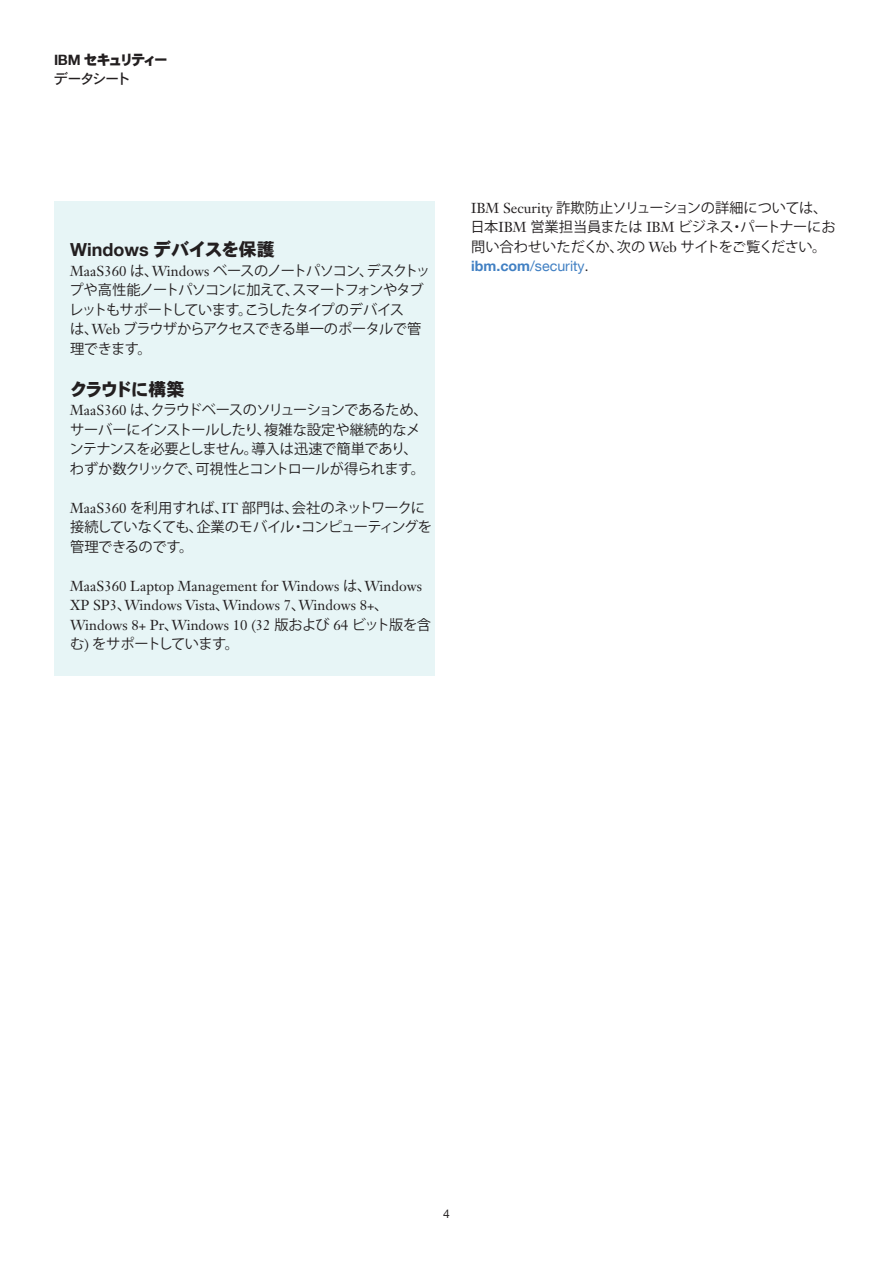
<style>
.page{position:relative;width:893px;height:1263px;background:#fff}
.page>*{position:absolute;margin:0;border:0;box-sizing:border-box;transform-origin:0 0}
._2A_head__color{font:700 18px "Helvetica Neue LT Com";color:#231f20}
._2A_head__color-2{font:18px "Heisei Kaku Go Std W9";letter-spacing:-.125em;color:#231f20}
._2C_body{font:14.25px/19.5px "Koz Go Pr 6 N";letter-spacing:-.04em;color:#231f20}
._2C_body-2{font:14.25px/19.5px "Janson Text LT Std";color:#231f20}
._2C_body-3{font:14.25px/19.5px "Koz Go Pr 6 N";letter-spacing:-.06em;color:#231f20}
._0A_business_unit{font:14.25px "Heisei Kaku Go Std W9";letter-spacing:-.18em;color:#231f20}
._0A_collateral_type{font:14.25px "Heisei Kaku Go Std W5";letter-spacing:-.09em;color:#231f20}
._0B_industry_area{font:12px "Helvetica Neue LT Com";color:#231f20}
.s1{font-family:"Helvetica Neue LT Com";font-weight:700}
.s2{font-family:"Heisei Kaku Go Std W9";font-weight:400}
.s3{font-family:"Janson Text LT Std"}
.s4{font-family:"Koz Go Pr 6 N"}
.s5{font-family:"Helvetica Neue LT Com";font-weight:700;color:#4180c3}
.s6{font-family:"Helvetica Neue LT Com";color:#4180c3}
</style>
<div class="page">
<div style="left:54px;top:201px;width:380px;height:474px;background:#e7f5f6"></div>
<p class="_0A_business_unit" style="left:54px;top:51px;width:116px"><span class="s1">IBM</span> セキュリティー</p>
<p class="_0A_collateral_type" style="left:54px;top:70px;width:78px">データシート</p>
<p class="_2A_head__color" style="left:70px;top:238px;width:206px">Windows <span class="s2">デバイスを保護</span></p>
<p class="_2C_body-3" style="left:69px;top:261px;width:363px"><span class="s3">MaaS360</span> は、<span class="s3">Windows</span> ベースのノートパソコン、デスクトップや高性能ノートパソコンに加えて、スマートフォンやタブレットもサポートしています。こうしたタイプのデバイス<br>は、<span class="s3">Web</span> ブラウザからアクセスできる単一のポータルで管理できます。</p>
<p class="_2A_head__color-2" style="left:70px;top:378px;width:116px">クラウドに構築</p>
<p class="_2C_body" style="left:69px;top:400px;width:360px"><span class="s3">MaaS360</span> は、クラウドベースのソリューションであるため、サーバーにインストールしたり、複雑な設定や継続的なメンテナンスを必要としません。導入は迅速で簡単であり、わずか数クリックで、可視性とコントロールが得られます。</p>
<p class="_2C_body" style="left:70px;top:498px;width:364px"><span class="s3">MaaS360</span> を利用すれば、<span class="s3">IT</span> 部門は、会社のネットワークに接続していなくても、企業のモバイル・コンピューティングを管理できるのです。</p>
<p class="_2C_body-2" style="left:70px;top:576px;width:363px">MaaS360 Laptop Management for Windows <span class="s4">は、</span>Windows XP SP3<span class="s4">、</span>Windows Vista<span class="s4">、</span>Windows 7<span class="s4">、</span>Windows 8+<span class="s4">、</span>Windows 8+ Pr<span class="s4">、</span>Windows 10 (32 <span class="s4">版および</span> 64 <span class="s4">ビット版を含む</span>) <span class="s4">をサポートしています。</span></p>
<p class="_2C_body" style="left:470px;top:198px;width:367px"><span class="s3">IBM Security</span> 詐欺防止ソリューションの詳細については、日本<span class="s3">IBM</span> 営業担当員または <span class="s3">IBM</span> ビジネス・パートナーにお問い合わせいただくか、次の <span class="s3">Web</span> サイトをご覧ください。<span class="s5">ibm.com</span><span class="s6">/security</span><span class="s3">.</span></p>
<p class="_0B_industry_area" style="left:443px;top:1206px;width:8px">4</p>
</div>
